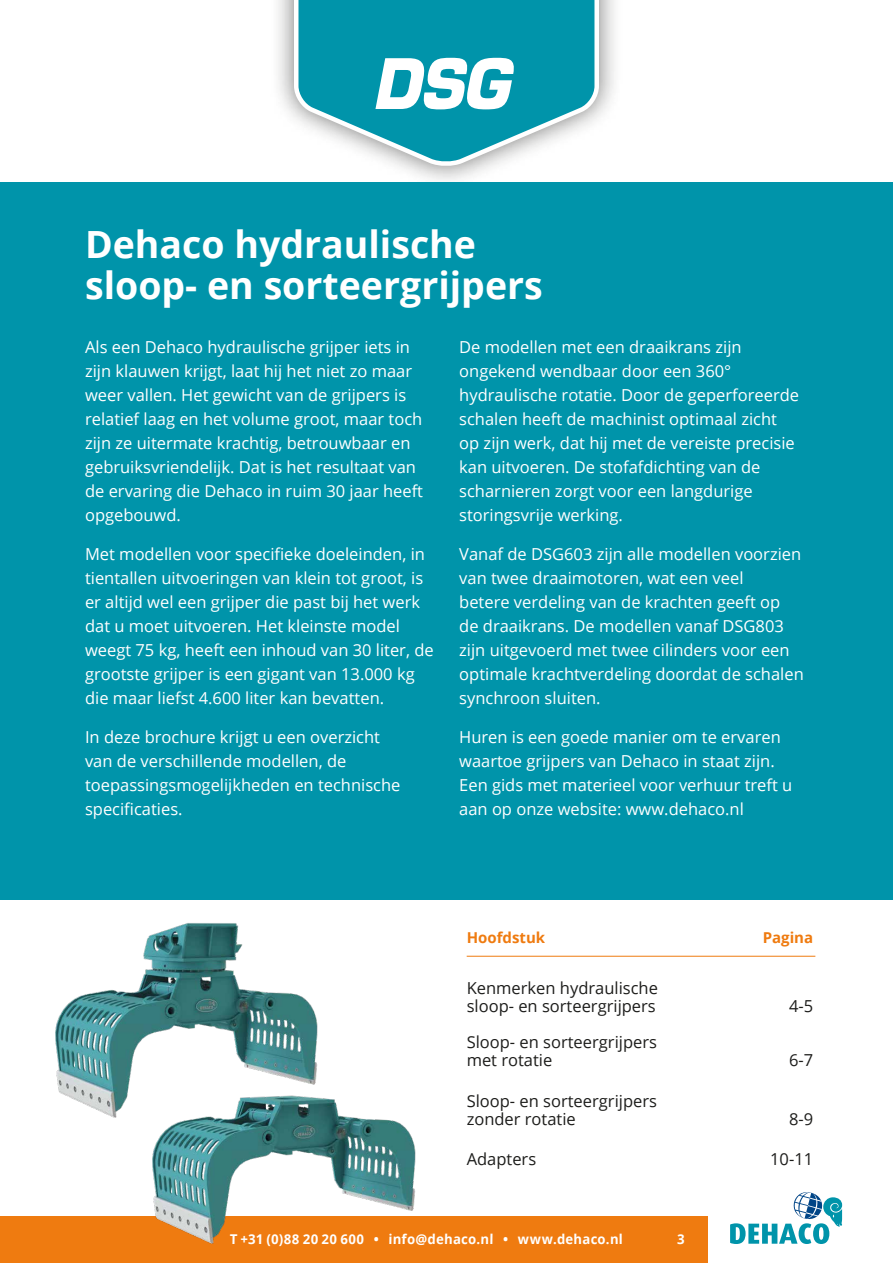
<style>
.page{position:relative;width:893px;height:1263px;background:#fff}
.page>*{position:absolute;margin:0;border:0;box-sizing:border-box;transform-origin:0 0}
.t1{font:700 37.5px/40.5px "Open Sans";color:#fff}
.t2{font:16.5px/24px "Open Sans";color:#fff}
.t3{font:16.5px/18px "Open Sans";color:#1d1d1b}
.t4{font:700 15px "Open Sans";color:#ef7b10}
.t5{font:700 13.5px "Open Sans";letter-spacing:.02em;color:#fff}
</style>
<div class="page">
<div style="left:270px;top:0;width:353px;height:189px;background:#1d1d1b;opacity:.6"></div>
<svg style="left:292px;top:0;width:309px;height:170px"></svg>
<svg style="left:375px;top:54px;width:141px;height:67px"></svg>
<div style="left:0;top:1216px;width:708px;height:47px;background:#ef7b10"></div>
<svg style="left:730px;top:1192px;width:112px;height:52px"></svg>
<div style="left:0;top:183px;width:893px;height:717px;background:#0094aa"></div>
<img style="left:55px;top:923px;width:263px;height:195px">
<img style="left:146px;top:1038px;width:270px;height:206px">
<hr style="left:467px;top:956px;width:348px;height:1px;background:#ef7b10">
<h1 class="t1" style="left:85px;top:223px;width:459px">Dehaco hydraulische sloop- en sorteergrijpers</h1>
<p class="t2" style="left:85px;top:334px;width:340px">Als een Dehaco hydraulische grijper iets in zijn klauwen krijgt, laat hij het niet zo maar weer vallen. Het gewicht van de grijpers is relatief laag en het volume groot, maar toch zijn ze uitermate krachtig, betrouwbaar en gebruiksvriendelijk. Dat is het resultaat van de ervaring die Dehaco in ruim 30 jaar heeft opgebouwd.</p>
<p class="t2" style="left:85px;top:541px;width:350px">Met modellen voor specifieke doeleinden, in tientallen uitvoeringen van klein tot groot, is er altijd wel een grijper die past bij het werk dat u moet uitvoeren. Het kleinste model weegt 75 kg, heeft een inhoud van 30 liter, de grootste grijper is een gigant van 13.000 kg die maar liefst 4.600 liter kan bevatten.</p>
<p class="t2" style="left:85px;top:724px;width:317px">In deze brochure krijgt u een overzicht van de verschillende modellen, de toepassingsmogelijkheden en technische specificaties.</p>
<p class="t2" style="left:459px;top:335px;width:341px">De modellen met een draaikrans zijn ongekend wendbaar door een 360° hydraulische rotatie. Door de geperforeerde schalen heeft de machinist optimaal zicht op zijn werk, dat hij met de vereiste precisie kan uitvoeren. De stofafdichting van de scharnieren zorgt voor een langdurige storingsvrije werking.</p>
<p class="t2" style="left:459px;top:542px;width:346px">Vanaf de DSG603 zijn alle modellen voorzien van twee draaimotoren, wat een veel<br>betere verdeling van de krachten geeft op de draaikrans. De modellen vanaf DSG803 zijn uitgevoerd met twee cilinders voor een optimale krachtverdeling doordat de schalen synchroon sluiten.</p>
<p class="t2" style="left:459px;top:725px;width:335px">Huren is een goede manier om te ervaren waartoe grijpers van Dehaco in staat zijn.<br>Een gids met materieel voor verhuur treft u aan op onze website: www.dehaco.nl</p>
<p class="t4" style="left:467px;top:927px;width:80px">Hoofdstuk</p>
<p class="t4" style="left:763px;top:927px;width:52px">Pagina</p>
<p class="t3" style="left:467px;top:979px;width:193px">Kenmerken hydraulische sloop- en sorteergrijpers</p>
<p class="t3" style="left:789px;top:997px;width:26px">4-5</p>
<p class="t3" style="left:467px;top:1033px;width:192px">Sloop- en sorteergrijpers met rotatie</p>
<p class="t3" style="left:467px;top:1091px;width:192px">Sloop- en sorteergrijpers zonder rotatie</p>
<p class="t3" style="left:789px;top:1051px;width:26px">6-7</p>
<p class="t3" style="left:789px;top:1109px;width:26px">8-9</p>
<p class="t3" style="left:467px;top:1150px;width:71px">Adapters</p>
<p class="t3" style="left:770px;top:1150px;width:45px">10-11</p>
<p class="t5" style="left:230px;top:1229px;width:395px">T +31 (0)88 20 20 600 • info@dehaco.nl • www.dehaco.nl</p>
<p class="t5" style="left:677px;top:1229px;width:9px">3</p>
</div>
